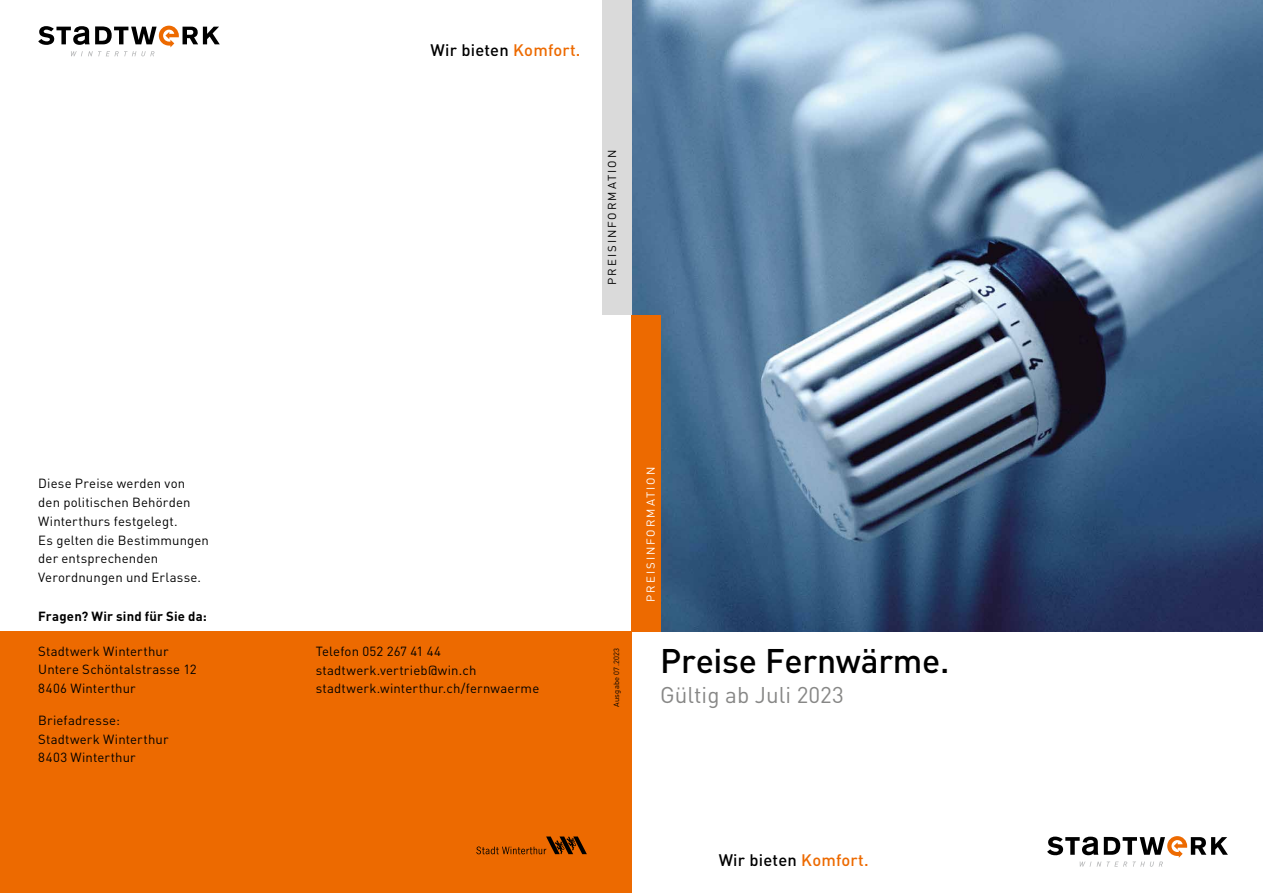
<style>
.page{position:relative;width:1263px;height:893px;background:#fff}
.page>*{position:absolute;margin:0;border:0;box-sizing:border-box;transform-origin:0 0}
.t1{font:500 33.75px "DIN";letter-spacing:-.01em;color:#000}
.t2{font:22.5px "DIN";color:#878786}
.t3{font:500 16.5px "DIN";letter-spacing:.015em;color:#000}
.t4{font:13.2px/18.8px "DIN";letter-spacing:.01em;color:#000}
.t5{font:700 13.2px "DIN";letter-spacing:.015em;color:#000}
.t6{font:11.4px "DIN";letter-spacing:.17em;color:#000}
.t7{font:11.4px "DIN";letter-spacing:.17em;color:#fff}
.t8{font:7.5px "DIN";letter-spacing:.035em;color:#000}
.s1{color:#ed6a00}
</style>
<div class="page">
<img style="left:631px;top:0;width:632px;height:631px">
<div style="left:0;top:631px;width:631px;height:262px;background:#ed6a00"></div>
<svg style="left:38px;top:26px;width:182px;height:30px"></svg>
<div style="left:602px;top:0;width:29px;height:315px;background:#dadada"></div>
<svg style="left:476px;top:836px;width:111px;height:18px"></svg>
<div style="left:631px;top:315px;width:30px;height:316px;background:#ed6a00"></div>
<svg style="left:1047px;top:836px;width:181px;height:31px"></svg>
<p class="t4" style="left:38px;top:474px;width:172px">Diese Preise werden von den politischen Behörden<br>Winterthurs festgelegt.<br>Es gelten die Bestimmungen der entsprechenden<br>Verordnungen und Erlasse.</p>
<p class="t5" style="left:38px;top:608px;width:170px">Fragen? Wir sind für Sie da:</p>
<p class="t4" style="left:38px;top:641px;width:160px">Stadtwerk Winterthur<br>Untere Schöntalstrasse 12<br>8406 Winterthur</p>
<p class="t4" style="left:38px;top:710px;width:132px">Briefadresse:<br>Stadtwerk Winterthur<br>8403 Winterthur</p>
<p class="t3" style="left:430px;top:40px;width:151px">Wir bieten <span class="s1">Komfort.</span></p>
<p class="t6" style="left:605px;top:285px;width:136px;rotate:-90deg">PREISINFORMATION</p>
<p class="t4" style="left:316px;top:641px;width:225px">Telefon 052 267 41 44 stadtwerk.vertrieb@win.ch stadtwerk.winterthur.ch/fernwaerme</p>
<p class="t8" style="left:612px;top:707px;width:61px;rotate:-90deg">Ausgabe 07.2023</p>
<p class="t7" style="left:644px;top:602px;width:136px;rotate:-90deg">PREISINFORMATION</p>
<h1 class="t1" style="left:660px;top:639px;width:291px">Preise Fernwärme.</h1>
<h2 class="t2" style="left:660px;top:681px;width:185px">Gültig ab Juli 2023</h2>
<p class="t3" style="left:719px;top:850px;width:151px">Wir bieten <span class="s1">Komfort.</span></p>
</div>
